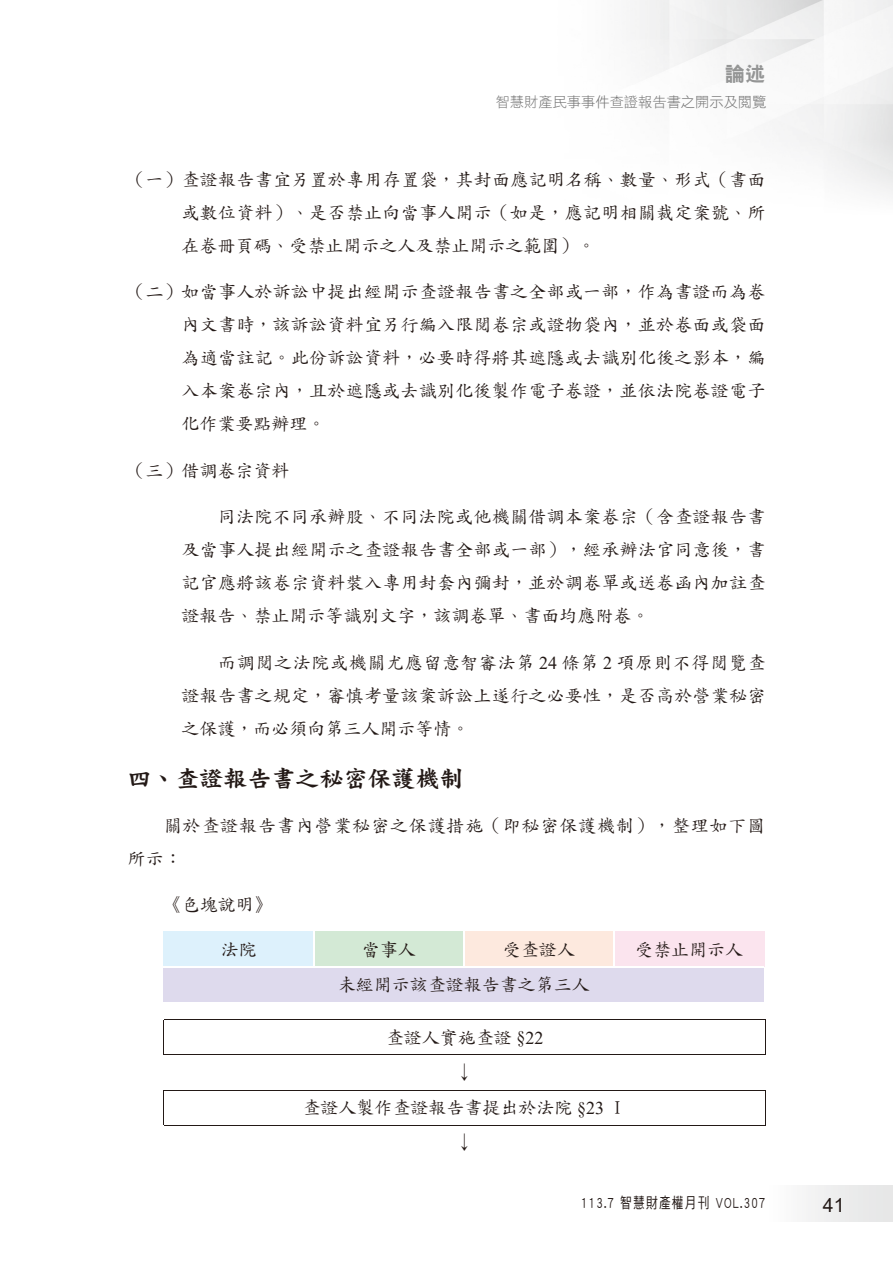
<style>
.page{position:relative;width:893px;height:1263px;background:#fff}
.page>*{position:absolute;margin:0;border:0;box-sizing:border-box;transform-origin:0 0}
.t1{font:24px "DF Kai Shu Std W9 E Ten B5 H";color:#231916}
.t2{font:20.25px "DF Hei Std W9 E Ten B5 H";color:#949595}
.t3{font:19.5px "Arial";color:#231916}
.t4{font:18px/33px "DF Kai Shu Std W5 E Ten B5 H";letter-spacing:.015em;color:#231916;text-align:justify}
.t5{font:18px/33px "DF Kai Shu Std W5 E Ten B5 H";letter-spacing:.05em;color:#231916}
.t6{font:15px "DF Hei Std W5 E Ten B5 H";letter-spacing:.1em;color:#231916;scale:.78 1}
.t7{font:14.25px "DF Hei Std W3 E Ten B5 H";color:#717171}
.s1{font-family:"Times New Roman"}
</style>
<div class="page">
<div style="left:765px;top:1186px;width:128px;height:35px;background:linear-gradient(to right,#fdfdfd,#e4e4e4)"></div>
<div style="left:164px;top:932px;width:150px;height:35px;background:#ddf1fc"></div>
<div style="left:314px;top:932px;width:150px;height:35px;background:#d3e9d5"></div>
<div style="left:464px;top:932px;width:150px;height:35px;background:#fde9de"></div>
<div style="left:614px;top:932px;width:150px;height:35px;background:#fbe4ee"></div>
<div style="left:164px;top:967px;width:600px;height:35px;background:#dedaed"></div>
<hr style="left:313px;top:932px;width:2px;height:34px;background:#fff">
<hr style="left:463px;top:932px;width:2px;height:34px;background:#fff">
<hr style="left:613px;top:932px;width:2px;height:34px;background:#fff">
<hr style="left:164px;top:966px;width:600px;height:1px;background:#fff">
<hr style="left:164px;top:1020px;width:601px;height:1px;background:#231916">
<hr style="left:164px;top:1020px;width:1px;height:35px;background:#231916">
<hr style="left:765px;top:1020px;width:1px;height:35px;background:#231916">
<hr style="left:164px;top:1055px;width:601px;height:1px;background:#231916">
<hr style="left:164px;top:1090px;width:601px;height:1px;background:#231916">
<hr style="left:164px;top:1090px;width:1px;height:35px;background:#231916">
<hr style="left:765px;top:1090px;width:1px;height:35px;background:#231916">
<hr style="left:164px;top:1125px;width:601px;height:1px;background:#231916">
<p class="t2" style="left:725px;top:66px;width:42px">論述</p>
<p class="t7" style="left:496px;top:97px;width:272px">智慧財產民事事件查證報告書之開示及閱覽</p>
<p class="t4" style="left:182px;top:165px;width:585px;text-indent:-54px">（一）查證報告書宜另置於專用存置袋，其封面應記明名稱、數量、形式（書面或數位資料）、是否禁止向當事人開示（如是，應記明相關裁定案號、所在卷冊頁碼、受禁止開示之人及禁止開示之範圍）。</p>
<p class="t4" style="left:182px;top:277px;width:585px;text-indent:-54px">（二）如當事人於訴訟中提出經開示查證報告書之全部或一部，作為書證而為卷內文書時，該訴訟資料宜另行編入限閱卷宗或證物袋內，並於卷面或袋面為適當註記。此份訴訟資料，必要時得將其遮隱或去識別化後之影本，編入本案卷宗內，且於遮隱或去識別化後製作電子卷證，並依法院卷證電子化作業要點辦理。</p>
<p class="t4" style="left:128px;top:456px;width:163px">（三）借調卷宗資料</p>
<p class="t4" style="left:182px;top:503px;width:585px">　　同法院不同承辦股、不同法院或他機關借調本案卷宗（含查證報告書及當事人提出經開示之查證報告書全部或一部），經承辦法官同意後，書記官應將該卷宗資料裝入專用封套內彌封，並於調卷單或送卷函內加註查證報告、禁止開示等識別文字，該調卷單、書面均應附卷。</p>
<p class="t4" style="left:182px;top:648px;width:585px">　　而調閱之法院或機關尤應留意智審法第 <span class="s1">24</span> 條第 <span class="s1">2</span> 項原則不得閱覽查證報告書之規定，審慎考量該案訴訟上遂行之必要性，是否高於營業秘密之保護，而必須向第三人開示等情。</p>
<h1 class="t1" style="left:128px;top:769px;width:337px">四、查證報告書之秘密保護機制</h1>
<p class="t5" style="left:128px;top:811px;width:639px;text-indent:36px">關於查證報告書內營業秘密之保護措施（即秘密保護機制），整理如下圖所示：</p>
<p class="t4" style="left:164px;top:890px;width:110px">《色塊說明》</p>
<p class="t4" style="left:221px;top:935px;width:37px">法院</p>
<p class="t4" style="left:362px;top:935px;width:55px">當事人</p>
<p class="t4" style="left:503px;top:935px;width:73px">受查證人</p>
<p class="t4" style="left:635px;top:935px;width:109px">受禁止開示人</p>
<p class="t4" style="left:338px;top:970px;width:253px">未經開示該查證報告書之第三人</p>
<p class="t4" style="left:302px;top:1022px;width:325px;line-height:35.2px;text-align:center">查證人實施查證 <span class="s1">§22<br></span>↓<br>查證人製作查證報告書提出於法院 <span class="s1">§23</span> Ⅰ ↓</p>
<p class="t6" style="left:581px;top:1197px;width:238px">113.7 智慧財產權月刊 VOL.307</p>
<p class="t3" style="left:823px;top:1194px;width:23px">41</p>
</div>
